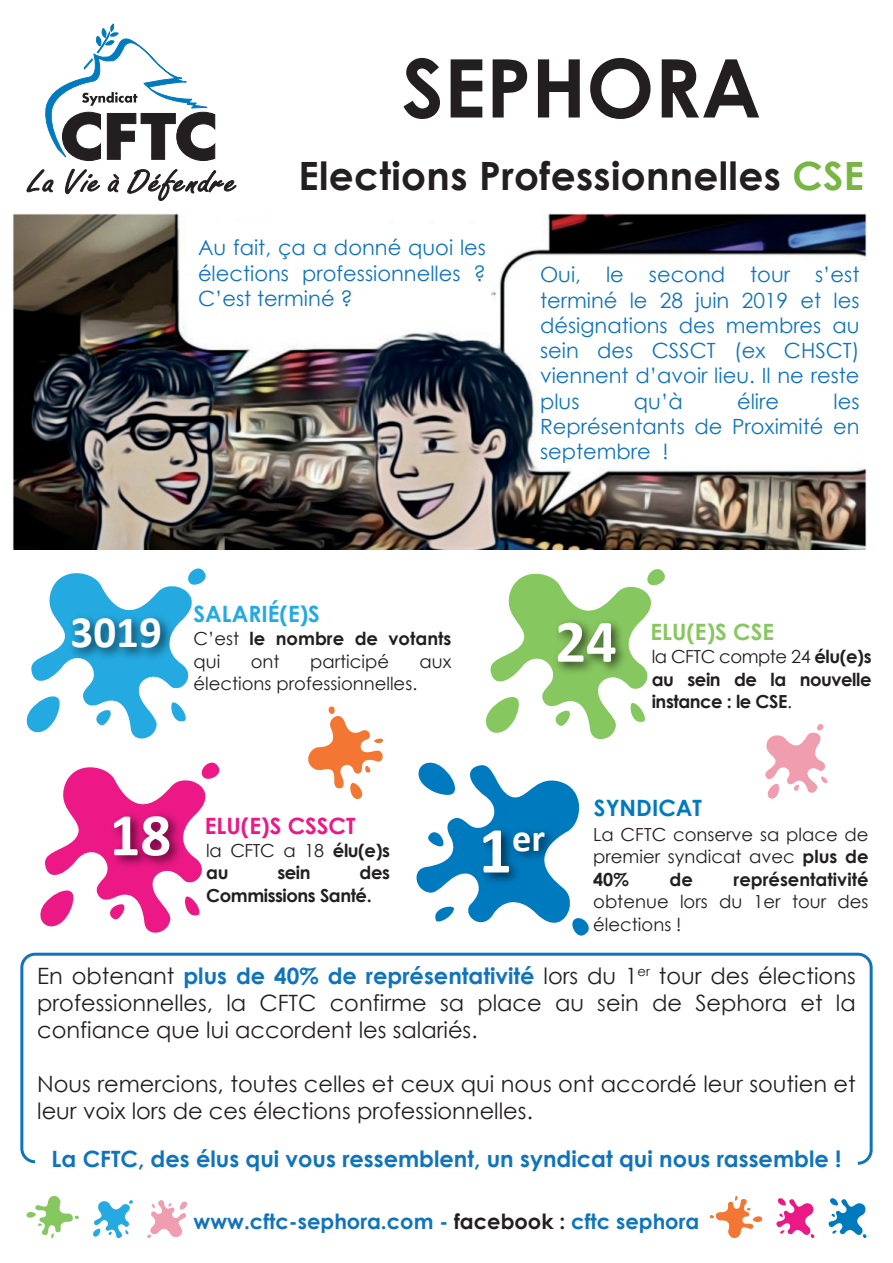
<style>
.page{position:relative;width:893px;height:1263px;background:#fff}
.page>*{position:absolute;margin:0;border:0;box-sizing:border-box;transform-origin:0 0}
.t1{font:700 80.85px "Century Gothic";color:#231f20}
.t2{font:700 60.75px "Calibri";color:#fff}
.t3{font:700 45px "Calibri";color:#fff}
.t4{font:700 39px "Century Gothic";letter-spacing:.01em;color:#231f20}
.t5{font:700 38.55px "Calibri";color:#fff}
.t6{font:22.5px/27px "Century Gothic";color:#231f20;text-align:justify}
.t7{font:700 22.5px "Century Gothic";color:#1074bc}
.t8{font:700 22.5px "Century Gothic";color:#eb1886}
.t9{font:700 22.5px "Century Gothic";color:#24aae1}
.t10{font:700 22.5px "Century Gothic";color:#87c75f}
.t11{font:700 22.5px "Century Gothic";color:#007abf}
.t12{font:21px/25.2px "Century Gothic";color:#1074bc;text-align:justify}
.t13{font:700 21px "Century Gothic";color:#1074bc}
.t14{font:18px/22.5px "Century Gothic";color:#231f20}
.t15{font:700 18px/22.5px "Century Gothic";letter-spacing:-.025em;color:#231f20;text-align:justify}
.t16{font:700 18px/22.5px "Century Gothic";color:#231f20}
.s1{color:#78b542}
.s2{font-weight:400}
.s3{font-weight:700}
.s4{font-size:66px}
.s5{font-weight:700;color:#1074bc}
.s6{color:#231f20}
</style>
<div class="page">
<svg style="left:147px;top:1200px;width:40px;height:38px"></svg>
<svg style="left:26px;top:1196px;width:53px;height:42px"></svg>
<svg style="left:93px;top:1200px;width:40px;height:38px"></svg>
<svg style="left:828px;top:1198px;width:39px;height:40px"></svg>
<svg style="left:710px;top:1196px;width:52px;height:42px"></svg>
<svg style="left:776px;top:1198px;width:39px;height:40px"></svg>
<img style="left:12px;top:213px;width:855px;height:336px">
<svg style="left:26px;top:568px;width:180px;height:171px"></svg>
<img style="left:62px;top:602px;width:117px;height:78px">
<svg style="left:485px;top:569px;width:180px;height:170px"></svg>
<img style="left:546px;top:604px;width:88px;height:96px">
<svg style="left:416px;top:762px;width:173px;height:174px"></svg>
<img style="left:470px;top:788px;width:92px;height:125px">
<svg style="left:765px;top:724px;width:63px;height:75px"></svg>
<svg style="left:308px;top:706px;width:75px;height:93px"></svg>
<svg style="left:40px;top:762px;width:180px;height:171px"></svg>
<img style="left:101px;top:797px;width:87px;height:97px">
<svg style="left:20px;top:952px;width:853px;height:213px"></svg>
<svg style="left:27px;top:169px;width:27px;height:23px"></svg>
<svg style="left:65px;top:169px;width:35px;height:26px"></svg>
<svg style="left:108px;top:174px;width:11px;height:18px"></svg>
<svg style="left:127px;top:169px;width:110px;height:32px"></svg>
<svg style="left:45px;top:23px;width:170px;height:138px"></svg>
<h1 class="t1" style="left:402px;top:27px;width:361px">SEPHORA</h1>
<h3 class="t4" style="left:299px;top:146px;width:567px">Elections Professionnelles <span class="s1">CSE</span></h3>
<p class="t12" style="left:198px;top:235px;width:290px">Au fait, ça a donné quoi les élections professionnelles ?<br>C’est terminé ?</p>
<p class="t12" style="left:540px;top:262px;width:321px">Oui, le second tour s’est terminé le 28 juin 2019 et les désignations des membres au sein des CSSCT (ex CHSCT) viennent d’avoir lieu. Il ne reste plus</p>
<p class="t12" style="left:634px;top:388px;width:50px">qu’à</p>
<p class="t12" style="left:737px;top:388px;width:44px">élire</p>
<p class="t12" style="left:540px;top:388px;width:321px;text-indent:293px">les Représentants de Proximité en septembre !</p>
<h3 class="t3" style="left:71px;top:600px;width:93px">3019</h3>
<p class="t9" style="left:193px;top:597px;width:128px">SALARIÉ(E)S</p>
<p class="t16" style="left:193px;top:626px;width:260px"><span class="s2">C’est</span> le nombre de votants <span class="s2">qui</span></p>
<p class="t14" style="left:251px;top:650px;width:30px">ont</p>
<p class="t14" style="left:310px;top:650px;width:80px">participé</p>
<p class="t14" style="left:420px;top:650px;width:33px">aux</p>
<p class="t14" style="left:193px;top:672px;width:225px">élections professionnelles.</p>
<h2 class="t2" style="left:555px;top:599px;width:63px">24</h2>
<p class="t10" style="left:650px;top:615px;width:125px">ELU(E)S CSE</p>
<p class="t15" style="left:652px;top:645px;width:221px"><span class="s2">la CFTC compte 24</span> élu(e)s au sein de la nouvelle instance : le CSE<span class="s2">.</span></p>
<h2 class="t2" style="left:110px;top:792px;width:63px">18</h2>
<p class="t8" style="left:205px;top:809px;width:152px">ELU(E)S CSSCT</p>
<p class="t14" style="left:206px;top:839px;width:185px">la CFTC a 18 <span class="s3">élu(e)s au</span></p>
<p class="t15" style="left:277px;top:861px;width:35px">sein</p>
<p class="t15" style="left:206px;top:861px;width:185px;text-indent:153px">des<br>Commissions Santé.</p>
<h3 class="t5" style="left:479px;top:810px;width:68px"><span class="s4">1</span>er</h3>
<p class="t11" style="left:594px;top:790px;width:109px">SYNDICAT</p>
<p class="t14" style="left:593px;top:822px;width:277px;text-align:justify">La CFTC conserve sa place de premier syndicat avec <span class="s3">plus de 40%</span></p>
<p class="t15" style="left:669px;top:867px;width:25px">de</p>
<p class="t16" style="left:734px;top:867px;width:136px">représentativité</p>
<p class="t14" style="left:593px;top:890px;width:277px">obtenue lors du 1er tour des élections !</p>
<p class="t6" style="left:37px;top:961px;width:820px">En obtenant <span class="s5">plus de 40% de représentativité</span> lors du 1<sup>er</sup> tour des élections professionnelles, la CFTC confirme sa place au sein de Sephora et la confiance que lui accordent les salariés.</p>
<p class="t6" style="left:37px;top:1069px;width:820px">Nous remercions, toutes celles et ceux qui nous ont accordé leur soutien et leur voix lors de ces élections professionnelles.</p>
<p class="t7" style="left:52px;top:1142px;width:791px">La CFTC, des élus qui vous ressemblent, un syndicat qui nous rassemble !</p>
<p class="t13" style="left:194px;top:1205px;width:507px">www.cftc-sephora.com - <span class="s6">facebook :</span> cftc sephora</p>
</div>
